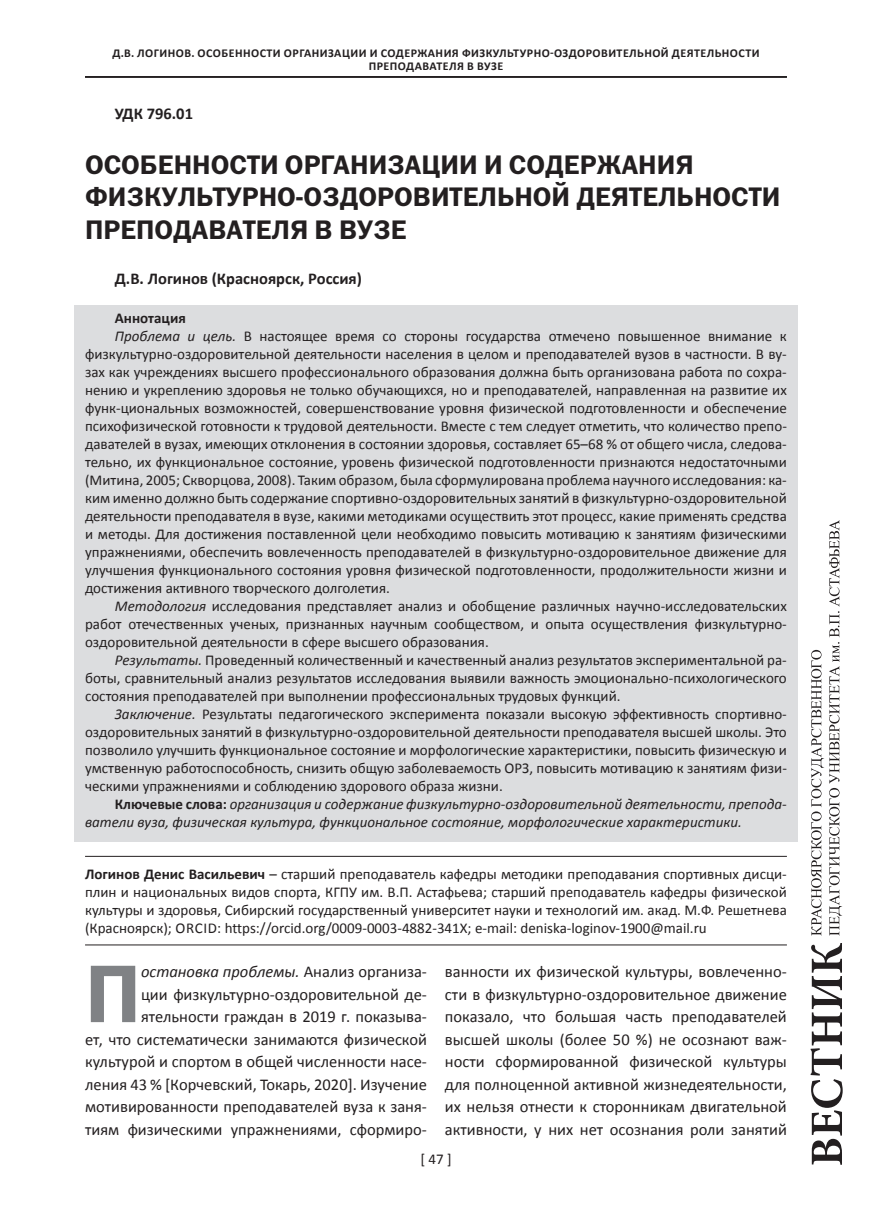
<style>
.page{position:relative;width:872px;height:1221px;background:#fff}
.page>*{position:absolute;margin:0;border:0;box-sizing:border-box;transform-origin:0 0}
.t1{font:82.05px "ez Franklin Goth Demi";color:#808285}
.t2{font:27px/32.4px "ez Franklin Goth Demi";color:#231f20}
.t3{font:16.5px/22.5px "Calibri";color:#231f20;text-align:right}
.t4{font:700 16.5px "Calibri";color:#231f20}
.t5{font:15px/18px "Calibri";color:#231f20;text-align:justify}
.t6{font:italic 15px "Calibri";color:#231f20}
.t7{font:700 15px "Calibri";color:#231f20}
.t8{font:700 12px/13.5px "Calibri";letter-spacing:.04em;color:#231f20}
.s1{font-style:italic}
.s2{font-weight:700;font-style:normal}
.s3{font-weight:700}
</style>
<div class="page">
<svg style="left:811px;top:520px;width:31px;height:415px"></svg>
<svg style="left:810px;top:943px;width:32px;height:221px"></svg>
<div style="left:74px;top:305px;width:723px;height:537px;background:#dcdddf"></div>
<hr style="left:85px;top:856px;width:702px;height:1px;background:#231f20">
<hr style="left:85px;top:944px;width:702px;height:1px;background:#231f20">
<hr style="left:85px;top:76px;width:702px;height:1px;background:#231f20">
<hr style="left:85px;top:77px;width:702px;height:1px;background:#231f20">
<p class="t8" style="left:112px;top:46px;width:132px">Д.В. Логинов. ОСОБЕННО</p>
<p class="t8" style="left:369px;top:46px;width:391px;text-indent:-109px">СТИ ОРГАНИЗАЦИИ И СОДЕРЖАНИЯ ФИЗКУЛЬТУРНО-ОЗДОРОВИТЕЛЬНО Й ДЕЯТЕЛЬНОСТИ<br>ПРЕПОДАВАТЕЛЯ В ВУЗЕ</p>
<p class="t4" style="left:115px;top:103px;width:80px">УДК 796.01</p>
<h2 class="t2" style="left:85px;top:148px;width:697px">ОСОБЕННОСТИ ОРГАНИЗАЦИИ И СОДЕРЖАНИЯ<br>ФИЗКУЛЬТУРНО-ОЗДОРОВИТЕЛЬНОЙ ДЕЯТЕЛЬНОСТИ<br>ПРЕПОДАВАТЕЛЯ В ВУЗЕ</h2>
<p class="t4" style="left:115px;top:267px;width:249px">Д.В. Логинов (Красноярск, Россия)</p>
<p class="t7" style="left:115px;top:308px;width:72px">Аннотация</p>
<p class="t5" style="left:115px;top:327px;width:673px"><span class="s1">Проблема и цель.</span> В настоящее время со стороны государства отмечено повышенное внимание к</p>
<p class="t5" style="left:85px;top:345px;width:703px">физкультурно-оздоровительной деятельности населения в целом и преподавателей вузов в частности. В ву-</p>
<p class="t5" style="left:85px;top:363px;width:703px">зах как учреждениях высшего профессионального образования должна быть организована работа по сохра-</p>
<p class="t5" style="left:85px;top:381px;width:703px">нению и укреплению здоровья не только обучающихся, но и преподавателей, направленная на развитие их</p>
<p class="t5" style="left:85px;top:399px;width:703px">функ-циональных возможностей, совершенствование уровня физической подготовленности и обеспечение</p>
<p class="t5" style="left:85px;top:417px;width:703px">психофизической готовности к трудовой деятельности. Вместе с тем следует отметить, что количество препо-</p>
<p class="t5" style="left:85px;top:435px;width:703px">давателей в вузах, имеющих отклонения в состоянии здоровья, составляет 65–68 % от общего числа, следова-</p>
<p class="t5" style="left:85px;top:453px;width:703px">тельно, их функциональное состояние, уровень физической подготовленности признаются недостаточными</p>
<p class="t5" style="left:85px;top:471px;width:703px">(Митина, 2005; Скворцова, 2008). Таким образом, была сформулирована проблема научного исследования: ка-</p>
<p class="t5" style="left:85px;top:489px;width:703px">ким именно должно быть содержание спортивно-оздоровительных занятий в физкультурно-оздоровительной</p>
<p class="t5" style="left:85px;top:507px;width:703px">деятельности преподавателя в вузе, какими методиками осуществить этот процесс, какие применять средства</p>
<p class="t5" style="left:85px;top:525px;width:703px">и методы. Для достижения поставленной цели необходимо повысить мотивацию к занятиям физическими</p>
<p class="t5" style="left:85px;top:543px;width:703px">упражнениями, обеспечить вовлеченность преподавателей в физкультурно-оздоровительное движение для</p>
<p class="t5" style="left:85px;top:561px;width:703px">улучшения функционального состояния уровня физической подготовленности, продолжительности жизни и</p>
<p class="t5" style="left:85px;top:579px;width:306px">достижения активного творческого долголетия.</p>
<p class="t5" style="left:115px;top:597px;width:673px"><span class="s1">Методология</span> исследования представляет анализ и обобщение различных научно-исследовательских</p>
<p class="t5" style="left:85px;top:615px;width:703px">работ отечественных ученых, признанных научным сообществом, и опыта осуществления физкультурно-</p>
<p class="t5" style="left:85px;top:633px;width:405px">оздоровительной деятельности в сфере высшего образования.</p>
<p class="t5" style="left:115px;top:651px;width:673px"><span class="s1">Результаты.</span> Проведенный количественный и качественный анализ результатов экспериментальной ра-</p>
<p class="t5" style="left:85px;top:669px;width:703px">боты, сравнительный анализ результатов исследования выявили важность эмоционально-психологического</p>
<p class="t5" style="left:85px;top:687px;width:537px">состояния преподавателей при выполнении профессиональных трудовых функций.</p>
<p class="t5" style="left:115px;top:705px;width:673px"><span class="s1">Заключение.</span> Результаты педагогического эксперимента показали высокую эффективность спортивно-</p>
<p class="t5" style="left:85px;top:723px;width:703px">оздоровительных занятий в физкультурно-оздоровительной деятельности преподавателя высшей школы. Это</p>
<p class="t5" style="left:85px;top:741px;width:703px">позволило улучшить функциональное состояние и морфологические характеристики, повысить физическую и</p>
<p class="t5" style="left:85px;top:759px;width:703px">умственную работоспособность, снизить общую заболеваемость ОРЗ, повысить мотивацию к занятиям физи-</p>
<p class="t5" style="left:85px;top:777px;width:419px">ческими упражнениями и соблюдению здорового образа жизни.</p>
<p class="t6" style="left:115px;top:793px;width:673px"><span class="s2">Ключевые слова:</span> организация и содержание физкультурно-оздоровительной деятельности, препода-</p>
<p class="t6" style="left:85px;top:811px;width:658px">ватели вуза, физическая культура, функциональное состояние, морфологические характеристики.</p>
<p class="t5" style="left:85px;top:864px;width:703px"><span class="s3">Логинов Денис Васильевич</span> – старший преподаватель кафедры методики преподавания спортивных дисци&shy;плин и национальных видов спорта, КГПУ им. В.П. Астафьева; старший преподаватель кафедры физической культуры и здоровья, Сибирский государственный университет науки и технологий им. акад. М.Ф. Решетнева (Красноярск); orcid: https://orcid.org/0009-0003-4882-341X; e-mail: deniska-loginov-1900@mail.ru</p>
<p class="t3" style="left:85px;top:960px;width:343px"><span class="s1">остановка проблемы.</span> Анализ организа-<br>ции физкультурно-оздоровительной де&shy;ятельности граждан в 2019 г. показыва-<br>ет, что систематически занимаются физической культурой и спортом в общей численности насе&shy;ления 43 % [Корчевский, Токарь, 2020]. Изучение мотивированности преподавателей вуза к заня&shy;тиям физическими упражнениями, сформиро-</p>
<p class="t3" style="left:445px;top:960px;width:343px;text-align:justify">ванности их физической культуры, вовлеченно&shy;сти в физкультурно-оздоровительное движение показало, что большая часть преподавателей высшей школы (более 50 %) не осознают важ&shy;ности сформированной физической культуры для полноценной активной жизнедеятельности, их нельзя отнести к сторонникам двигательной активности, у них нет осознания роли занятий</p>
<h1 class="t1" style="left:85px;top:947px;width:57px">П</h1>
<p class="t5" style="left:420px;top:1150px;width:33px">[ 47 ]</p>
</div>
